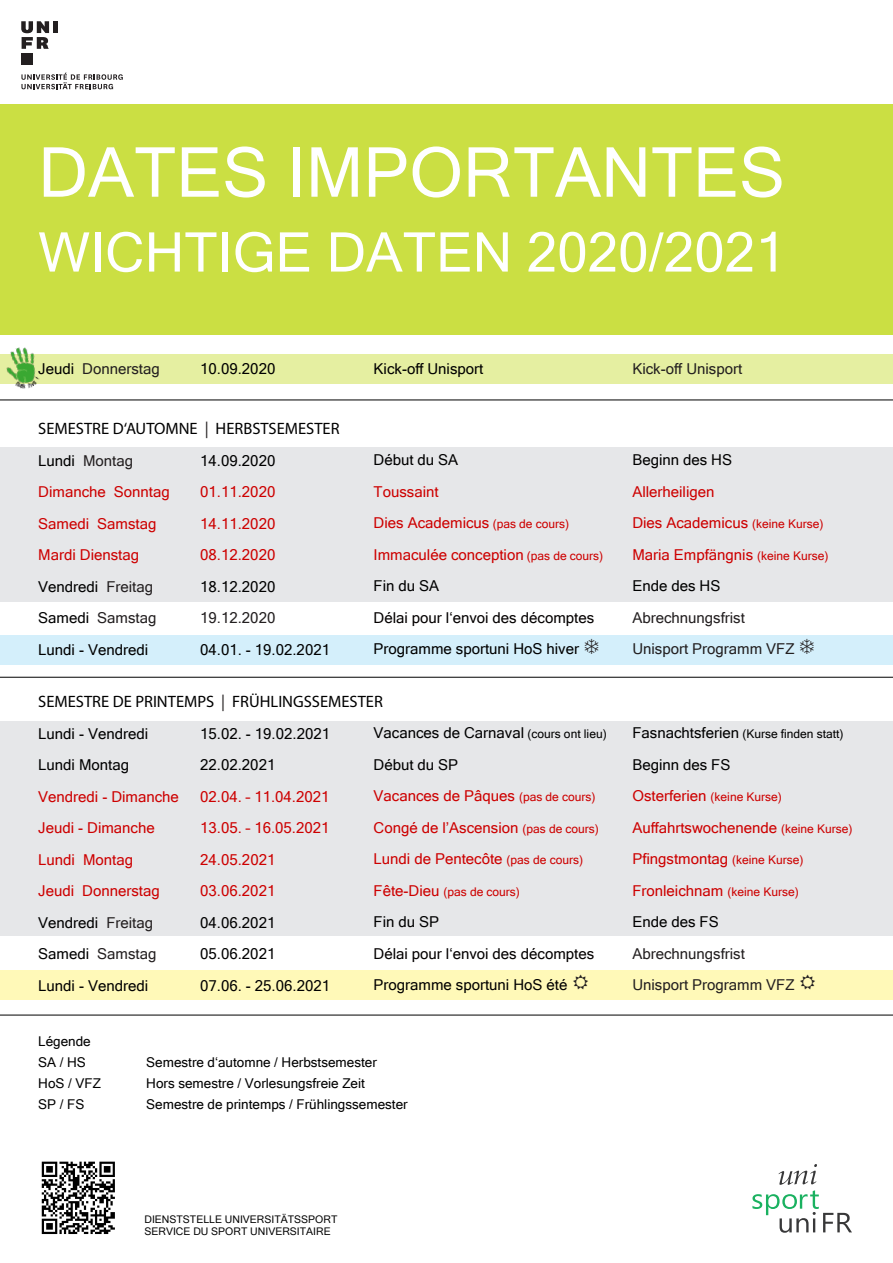
<style>
.page{position:relative;width:893px;height:1263px;background:#fff}
.page>*{position:absolute;margin:0;border:0;box-sizing:border-box;transform-origin:0 0}
.t1{font:69px "Microsoft Sans Serif";color:#fff}
.t2{font:54.75px "Microsoft Sans Serif";color:#fff}
.t3{font:16.5px "Myriad Pro";color:#000}
.t4{font:15px "Microsoft Sans Serif";color:#cd0000}
.t5{font:15px "Microsoft Sans Serif";color:#000}
.t6{font:15px "Microsoft Sans Serif";color:#231f20}
.t7{font:15px "Microsoft Sans Serif";color:#040000}
.t8{font:13.5px "Microsoft Sans Serif";color:#000}
.t9{font:12px "Microsoft Sans Serif";color:#cd0000}
.t10{font:12px "Microsoft Sans Serif";color:#000}
.t11{font:10.5px "Microsoft Sans Serif";color:#000}
.s1{color:#000}
.s2{color:#231f20}
.s3{font-size:12px}
.s4{font-size:15px}
</style>
<div class="page">
<div style="left:0;top:354px;width:893px;height:29px;background:#e5efa1"></div>
<div style="left:0;top:971px;width:893px;height:29px;background:#fff9b8"></div>
<div style="left:0;top:635px;width:893px;height:29px;background:#d4effb"></div>
<div style="left:0;top:721px;width:893px;height:214px;background:#e6e7e9"></div>
<div style="left:0;top:447px;width:893px;height:155px;background:#e6e7e9"></div>
<div style="left:0;top:104px;width:893px;height:230px;background:#cbdf43"></div>
<hr style="left:0;top:1015px;width:893px;height:1px;background:#000">
<hr style="left:0;top:400px;width:893px;height:1px;background:#000">
<svg style="left:752px;top:1164px;width:100px;height:69px"></svg>
<svg style="left:21px;top:73px;width:102px;height:16px"></svg>
<div style="left:53px;top:21px;width:5px;height:12px;background:#231f20"></div>
<div style="left:21px;top:53px;width:12px;height:12px;background:#231f20"></div>
<svg style="left:21px;top:21px;width:28px;height:28px"></svg>
<img style="left:41px;top:1161px;width:74px;height:73px">
<hr style="left:0;top:677px;width:893px;height:1px;background:#000">
<img style="left:0;top:347px;width:60px;height:42px">
<p class="t1" style="left:38px;top:127px;width:748px">DATES IMPORTANTES</p>
<p class="t2" style="left:38px;top:217px;width:749px">WICHTIGE DATEN 2020/2021</p>
<p class="t6" style="left:38px;top:359px;width:123px"><span class="s1">Jeudi</span> Donnerstag</p>
<p class="t5" style="left:200px;top:359px;width:77px">10.09.2020</p>
<p class="t5" style="left:374px;top:359px;width:111px">Kick-off Unisport</p>
<p class="t6" style="left:632px;top:359px;width:111px">Kick-off Unisport</p>
<p class="t3" style="left:38px;top:418px;width:303px">SEMESTRE D‘AUTOMNE <span class="s2">|</span> HERBSTSEMESTER</p>
<p class="t6" style="left:38px;top:451px;width:96px"><span class="s1">Lundi</span> Montag</p>
<p class="t5" style="left:200px;top:451px;width:77px">14.09.2020</p>
<p class="t4" style="left:38px;top:482px;width:133px">Dimanche Sonntag</p>
<p class="t4" style="left:200px;top:482px;width:77px">01.11.2020</p>
<p class="t4" style="left:38px;top:514px;width:120px">Samedi Samstag</p>
<p class="t4" style="left:200px;top:514px;width:77px">14.11.2020</p>
<p class="t4" style="left:38px;top:545px;width:102px">Mardi Dienstag</p>
<p class="t4" style="left:200px;top:545px;width:77px">08.12.2020</p>
<p class="t5" style="left:38px;top:577px;width:116px">Vendredi <span class="s2">Freitag</span></p>
<p class="t5" style="left:200px;top:577px;width:77px">18.12.2020</p>
<p class="t6" style="left:38px;top:608px;width:120px"><span class="s1">Samedi</span> Samstag</p>
<p class="t6" style="left:200px;top:608px;width:77px">19.12.2020</p>
<p class="t5" style="left:38px;top:640px;width:111px">Lundi - Vendredi</p>
<p class="t5" style="left:200px;top:640px;width:131px">04.01. - 19.02.2021</p>
<p class="t5" style="left:374px;top:450px;width:86px">Début du SA</p>
<p class="t4" style="left:374px;top:482px;width:67px">Toussaint</p>
<p class="t4" style="left:374px;top:513px;width:197px">Dies Academicus <span class="s3">(pas de cours)</span></p>
<p class="t4" style="left:374px;top:545px;width:231px">Immaculée conception <span class="s3">(pas de cours)</span></p>
<p class="t5" style="left:374px;top:576px;width:67px">Fin du SA</p>
<p class="t7" style="left:374px;top:608px;width:222px">Délai pour l‘envoi des décomptes</p>
<p class="t5" style="left:374px;top:639px;width:207px">Programme sportuni HoS hiver</p>
<p class="t3" style="left:38px;top:691px;width:346px">SEMESTRE DE PRINTEMPS <span class="s2">|</span> FRÜHLINGSSEMESTER</p>
<p class="t5" style="left:38px;top:723px;width:111px">Lundi - Vendredi</p>
<p class="t5" style="left:200px;top:723px;width:131px">15.02. - 19.02.2021</p>
<p class="t5" style="left:38px;top:755px;width:92px">Lundi Montag</p>
<p class="t5" style="left:200px;top:755px;width:77px">22.02.2021</p>
<p class="t4" style="left:38px;top:786px;width:142px">Vendredi - Dimanche</p>
<p class="t4" style="left:200px;top:786px;width:131px">02.04. – 11.04.2021</p>
<p class="t4" style="left:38px;top:818px;width:118px">Jeudi - Dimanche</p>
<p class="t4" style="left:200px;top:818px;width:131px">13.05. – 16.05.2021</p>
<p class="t4" style="left:38px;top:849px;width:96px">Lundi Montag</p>
<p class="t4" style="left:200px;top:849px;width:77px">24.05.2021</p>
<p class="t4" style="left:38px;top:881px;width:123px">Jeudi Donnerstag</p>
<p class="t4" style="left:200px;top:881px;width:77px">03.06.2021</p>
<p class="t5" style="left:38px;top:912px;width:116px">Vendredi <span class="s2">Freitag</span></p>
<p class="t5" style="left:200px;top:912px;width:77px">04.06.2021</p>
<p class="t6" style="left:38px;top:944px;width:120px"><span class="s1">Samedi</span> Samstag</p>
<p class="t5" style="left:200px;top:944px;width:77px">05.06.2021</p>
<p class="t5" style="left:38px;top:975px;width:111px">Lundi - Vendredi</p>
<p class="t5" style="left:200px;top:975px;width:131px">07.06. - 25.06.2021</p>
<p class="t5" style="left:374px;top:723px;width:235px">Vacances de Carnaval <span class="s3">(cours ont lieu)</span></p>
<p class="t5" style="left:374px;top:755px;width:86px">Début du SP</p>
<p class="t4" style="left:374px;top:786px;width:223px">Vacances de Pâques <span class="s3">(pas de cours)</span></p>
<p class="t4" style="left:374px;top:818px;width:227px">Congé de l’Ascension <span class="s3">(pas de cours)</span></p>
<p class="t4" style="left:374px;top:849px;width:211px">Lundi de Pentecôte <span class="s3">(pas de cours)</span></p>
<p class="t9" style="left:374px;top:884px;width:148px"><span class="s4">Fête-Dieu</span> (pas de cours)</p>
<p class="t5" style="left:374px;top:912px;width:67px">Fin du SP</p>
<p class="t7" style="left:374px;top:944px;width:222px">Délai pour l‘envoi des décomptes</p>
<p class="t5" style="left:374px;top:975px;width:195px">Programme sportuni HoS été</p>
<p class="t8" style="left:38px;top:1032px;width:54px">Légende</p>
<p class="t8" style="left:38px;top:1053px;width:49px">SA / HS</p>
<p class="t8" style="left:146px;top:1053px;width:232px">Semestre d‘automne / Herbstsemester</p>
<p class="t8" style="left:38px;top:1074px;width:64px">HoS / VFZ</p>
<p class="t8" style="left:146px;top:1074px;width:220px">Hors semestre / Vorlesungsfreie Zeit</p>
<p class="t8" style="left:38px;top:1095px;width:48px">SP / FS</p>
<p class="t8" style="left:146px;top:1095px;width:263px">Semestre de printemps / Frühlingssemester</p>
<p class="t5" style="left:632px;top:450px;width:101px">Beginn des HS</p>
<p class="t4" style="left:632px;top:482px;width:84px">Allerheiligen</p>
<p class="t4" style="left:632px;top:513px;width:193px">Dies Academicus <span class="s3">(keine Kurse)</span></p>
<p class="t4" style="left:632px;top:545px;width:198px">Maria Empfängnis <span class="s3">(keine Kurse)</span></p>
<p class="t5" style="left:632px;top:576px;width:90px">Ende des HS</p>
<p class="t6" style="left:632px;top:608px;width:114px">Abrechnungsfrist</p>
<p class="t6" style="left:632px;top:639px;width:164px">Unisport Programm VFZ</p>
<p class="t10" style="left:632px;top:726px;width:213px"><span class="s4">Fasnachtsferien</span> (Kurse finden statt)</p>
<p class="t5" style="left:632px;top:755px;width:100px">Beginn des FS</p>
<p class="t9" style="left:632px;top:789px;width:151px"><span class="s4">Osterferien</span> (keine Kurse)</p>
<p class="t4" style="left:632px;top:818px;width:222px">Auffahrtswochenende <span class="s3">(keine Kurse)</span></p>
<p class="t4" style="left:632px;top:849px;width:173px">Pfingstmontag <span class="s3">(keine Kurse)</span></p>
<p class="t4" style="left:632px;top:881px;width:168px">Fronleichnam <span class="s3">(keine Kurse)</span></p>
<p class="t5" style="left:632px;top:912px;width:88px">Ende des FS</p>
<p class="t6" style="left:632px;top:944px;width:114px">Abrechnungsfrist</p>
<p class="t6" style="left:632px;top:975px;width:164px">Unisport Programm VFZ</p>
<p class="t11" style="left:144px;top:1213px;width:195px">DIENSTSTELLE UNIVERSITÄTSSPORT</p>
<p class="t11" style="left:144px;top:1225px;width:188px">SERVICE DU SPORT UNIVERSITAIRE</p>
</div>
